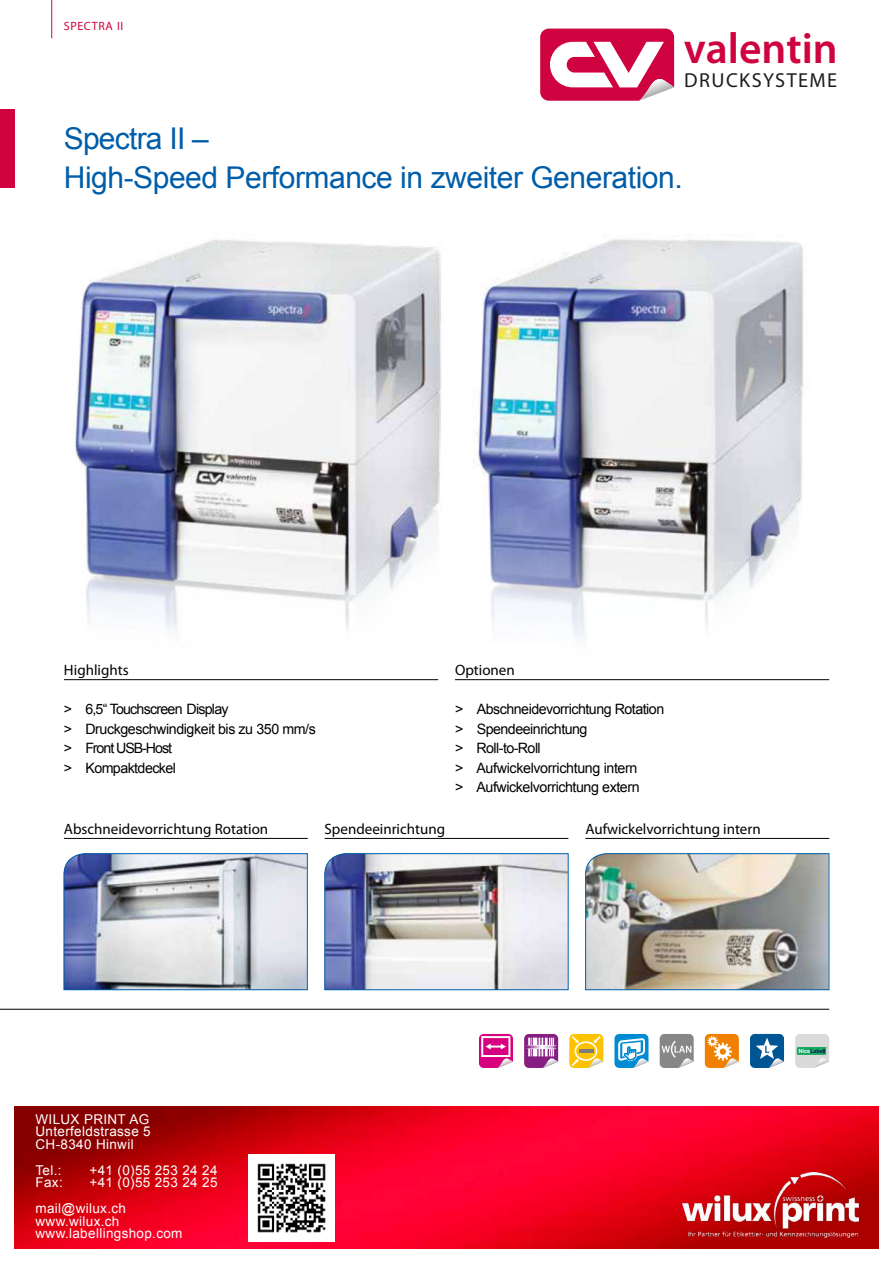
<style>
.page{position:relative;width:893px;height:1263px;background:#fff}
.page>*{position:absolute;margin:0;border:0;box-sizing:border-box;transform-origin:0 0}
.t1{font:600 43.5px "Myriad Pro";color:#cf033f}
.t2{font:30px/39px "Arial";letter-spacing:-.015em;color:#005da9}
.t3{font:20.25px "Myriad Pro";letter-spacing:.07em;color:#1d1d1b}
.t4{font:15px "Myriad Pro";color:#000}
.t5{font:14.25px/19.5px "Arial";letter-spacing:-.035em;color:#000}
.t6{font:13.5px/12.8px "Arial";letter-spacing:.025em;color:#fff}
.t7{font:12px "Myriad Pro";letter-spacing:.05em;color:#d0033f}
</style>
<div class="page">
<img style="left:75px;top:240px;width:366px;height:392px">
<img style="left:472px;top:239px;width:331px;height:398px">
<img style="left:585px;top:853px;width:244px;height:137px">
<img style="left:324px;top:853px;width:245px;height:137px">
<svg style="left:64px;top:853px;width:244px;height:137px;background:#b6bccb"></svg>
<svg style="left:524px;top:1034px;width:34px;height:34px"></svg>
<svg style="left:527px;top:1046px;width:28px;height:2px"></svg>
<svg style="left:525px;top:1045px;width:32px;height:1px"></svg>
<svg style="left:525px;top:1048px;width:32px;height:1px"></svg>
<svg style="left:569px;top:1034px;width:34px;height:34px"></svg>
<hr style="left:579px;top:1049px;width:14px;height:3px;background:#7e7e7d">
<svg style="left:705px;top:1034px;width:34px;height:34px"></svg>
<svg style="left:750px;top:1034px;width:34px;height:34px"></svg>
<svg style="left:795px;top:1034px;width:34px;height:34px"></svg>
<svg style="left:479px;top:1034px;width:34px;height:34px"></svg>
<hr style="left:0;top:1009px;width:829px;height:1px;background:#000">
<svg style="left:614px;top:1034px;width:34px;height:34px"></svg>
<svg style="left:660px;top:1034px;width:34px;height:34px"></svg>
<hr style="left:51px;top:0;width:1px;height:38px;background:#d0033f">
<div style="left:0;top:109px;width:15px;height:78px;background:#d0033f"></div>
<hr style="left:325px;top:838px;width:243px;height:1px;background:#000">
<hr style="left:585px;top:838px;width:244px;height:1px;background:#000">
<hr style="left:64px;top:838px;width:244px;height:1px;background:#000">
<hr style="left:455px;top:679px;width:374px;height:1px;background:#000">
<hr style="left:64px;top:679px;width:374px;height:1px;background:#000">
<svg style="left:540px;top:29px;width:134px;height:72px"></svg>
<img style="left:14px;top:1107px;width:865px;height:142px">
<img style="left:683px;top:1172px;width:175px;height:65px">
<img style="left:248px;top:1155px;width:87px;height:86px">
<p class="t7" style="left:64px;top:21px;width:61px">SPECTRA II</p>
<h1 class="t1" style="left:684px;top:30px;width:156px">valentin</h1>
<h3 class="t3" style="left:684px;top:72px;width:155px">DRUCKSYSTEME</h3>
<h2 class="t2" style="left:64px;top:122px;width:620px">Spectra II –<br>High-Speed Performance in zweiter Generation.</h2>
<p class="t4" style="left:64px;top:664px;width:66px">Highlights</p>
<p class="t4" style="left:455px;top:664px;width:61px">Optionen</p>
<p class="t5" style="left:455px;top:701px;width:211px">&gt; Abschneidevorrichtung Rotation &gt; Spendeeinrichtung<br>&gt; Roll-to-Roll<br>&gt; Aufwickelvorrichtung intern<br>&gt; Aufwickelvorrichtung extern</p>
<p class="t5" style="left:64px;top:701px;width:253px">&gt; 6,5“ Touchscreen Display<br>&gt; Druckgeschwindigkeit bis zu 350 mm/s &gt; Front USB-Host<br>&gt; Kompaktdeckel</p>
<p class="t4" style="left:64px;top:823px;width:206px">Abschneidevorrichtung Rotation</p>
<p class="t4" style="left:325px;top:823px;width:122px">Spendeeinrichtung</p>
<p class="t4" style="left:585px;top:823px;width:177px">Aufwickelvorrichtung intern</p>
<p class="t6" style="left:36px;top:1114px;width:117px;text-align:justify">WILUX PRINT AG Unterfeldstrasse 5<br>CH-8340 Hinwil</p>
<p class="t6" style="left:36px;top:1165px;width:28px">Tel.:</p>
<p class="t6" style="left:90px;top:1165px;width:129px">+41 (0)55 253 24 24</p>
<p class="t6" style="left:36px;top:1177px;width:29px">Fax:</p>
<p class="t6" style="left:36px;top:1171px;width:183px;line-height:25.5px;text-indent:54px">+41 (0)55 253 24 25 mail@wilux.ch</p>
<p class="t6" style="left:36px;top:1216px;width:148px">www.wilux.ch www.labellingshop.com</p>
</div>
